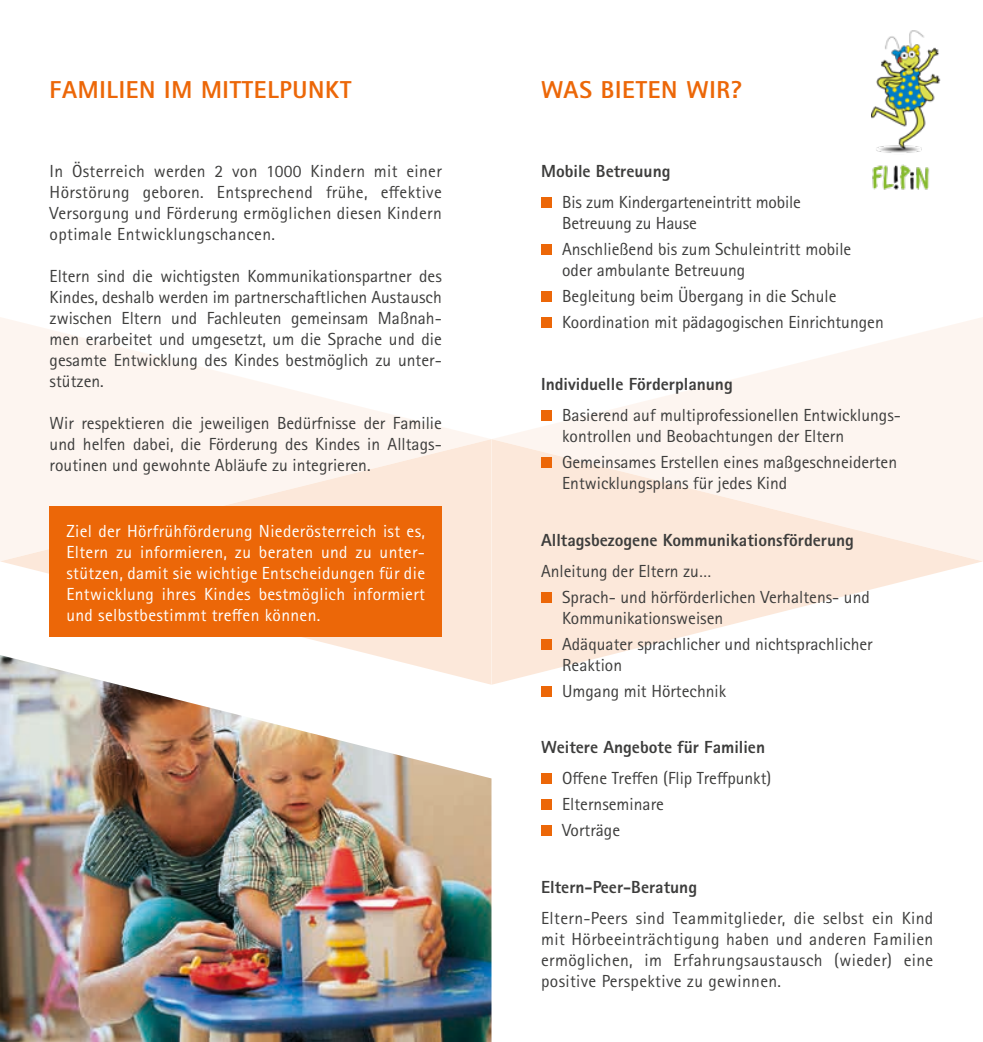
<style>
.page{position:relative;width:983px;height:1042px;background:#fff}
.page>*{position:absolute;margin:0;border:0;box-sizing:border-box;transform-origin:0 0}
.t1{font:800 24.5px "Rotis Sans Serif Pro";letter-spacing:.03em;color:#ec6708}
.t2{font:17.5px/21px "Rotis Sans Serif Pro";color:#3d3d3c}
.t3{font:17.5px/21px "Rotis Sans Serif Pro";letter-spacing:.02em;color:#fff;text-align:justify}
.t4{font:800 17.5px "Rotis Sans Serif Pro";color:#3d3d3c}
</style>
<div class="page">
<img style="left:0;top:30px;width:982px;height:1012px">
<h1 class="t1" style="left:50px;top:74px;width:303px">FAMILIEN IM MITTELPUNKT</h1>
<p class="t2" style="left:50px;top:161px;width:393px;text-align:justify">In Österreich werden 2 von 1000 Kindern mit einer Hörstörung geboren. Entsprechend frühe, effektive Versorgung und Förderung ermöglichen diesen Kindern optimale Entwicklungschancen.</p>
<p class="t2" style="left:50px;top:266px;width:393px;text-align:justify">Eltern sind die wichtigsten Kommunikationspartner des Kindes, deshalb werden im partnerschaftlichen Austausch zwischen Eltern und Fachleuten gemeinsam Maßnah&shy;men erarbeitet und umgesetzt, um die Sprache und die gesamte Entwicklung des Kindes bestmöglich zu unter&shy;stützen.</p>
<p class="t2" style="left:50px;top:413px;width:393px;text-align:justify">Wir respektieren die jeweiligen Bedürfnisse der Familie und helfen dabei, die Förderung des Kindes in Alltags&shy;routinen und gewohnte Abläufe zu integrieren.</p>
<p class="t3" style="left:66px;top:520px;width:360px">Ziel der Hörfrühförderung Niederösterreich ist es, Eltern zu informieren, zu beraten und zu unter&shy;stützen, damit sie wichtige Entscheidungen für die Entwicklung ihres Kindes bestmöglich informiert und selbstbestimmt treffen können.</p>
<h1 class="t1" style="left:541px;top:74px;width:202px">WAS BIETEN WIR?</h1>
<p class="t4" style="left:541px;top:160px;width:131px">Mobile Betreuung</p>
<p class="t2" style="left:562px;top:192px;width:240px">Bis zum Kindergarteneintritt mobile<br>Betreuung zu Hause</p>
<p class="t2" style="left:562px;top:239px;width:291px">Anschließend bis zum Schuleintritt mobile oder ambulante Betreuung</p>
<p class="t2" style="left:562px;top:283px;width:323px;line-height:25.9px">Begleitung beim Übergang in die Schule<br>Koordination mit pädagogischen Einrichtungen</p>
<p class="t4" style="left:541px;top:373px;width:193px">Individuelle Förderplanung</p>
<p class="t2" style="left:562px;top:405px;width:340px">Basierend auf multiprofessionellen Entwicklungs&shy;kontrollen und Beobachtungen der Eltern</p>
<p class="t2" style="left:562px;top:451px;width:336px">Gemeinsames Erstellen eines maßgeschneiderten<br>Entwicklungsplans für jedes Kind</p>
<p class="t4" style="left:541px;top:529px;width:314px">Alltagsbezogene Kommunikationsförderung</p>
<p class="t2" style="left:562px;top:558px;width:309px;line-height:25.9px;text-indent:-21px">Anleitung der Eltern zu…<br>Sprach- und hörförderlichen Verhaltens- und</p>
<p class="t2" style="left:562px;top:605px;width:312px;line-height:25.9px">Kommunikationsweisen<br>Adäquater sprachlicher und nichtsprachlicher</p>
<p class="t2" style="left:562px;top:652px;width:165px;line-height:25.9px">Reaktion<br>Umgang mit Hörtechnik</p>
<p class="t4" style="left:541px;top:736px;width:225px">Weitere Angebote für Familien</p>
<p class="t2" style="left:562px;top:766px;width:211px;line-height:25.9px">Offene Treffen (Flip Treffpunkt)<br>Elternseminare<br>Vorträge</p>
<p class="t4" style="left:541px;top:876px;width:157px">Eltern-Peer-Beratung</p>
<p class="t2" style="left:541px;top:908px;width:393px;text-align:justify">Eltern-Peers sind Teammitglieder, die selbst ein Kind mit Hörbeeinträchtigung haben und anderen Familien ermöglichen, im Erfahrungsaustausch (wieder) eine positive Perspektive zu gewinnen.</p>
</div>
